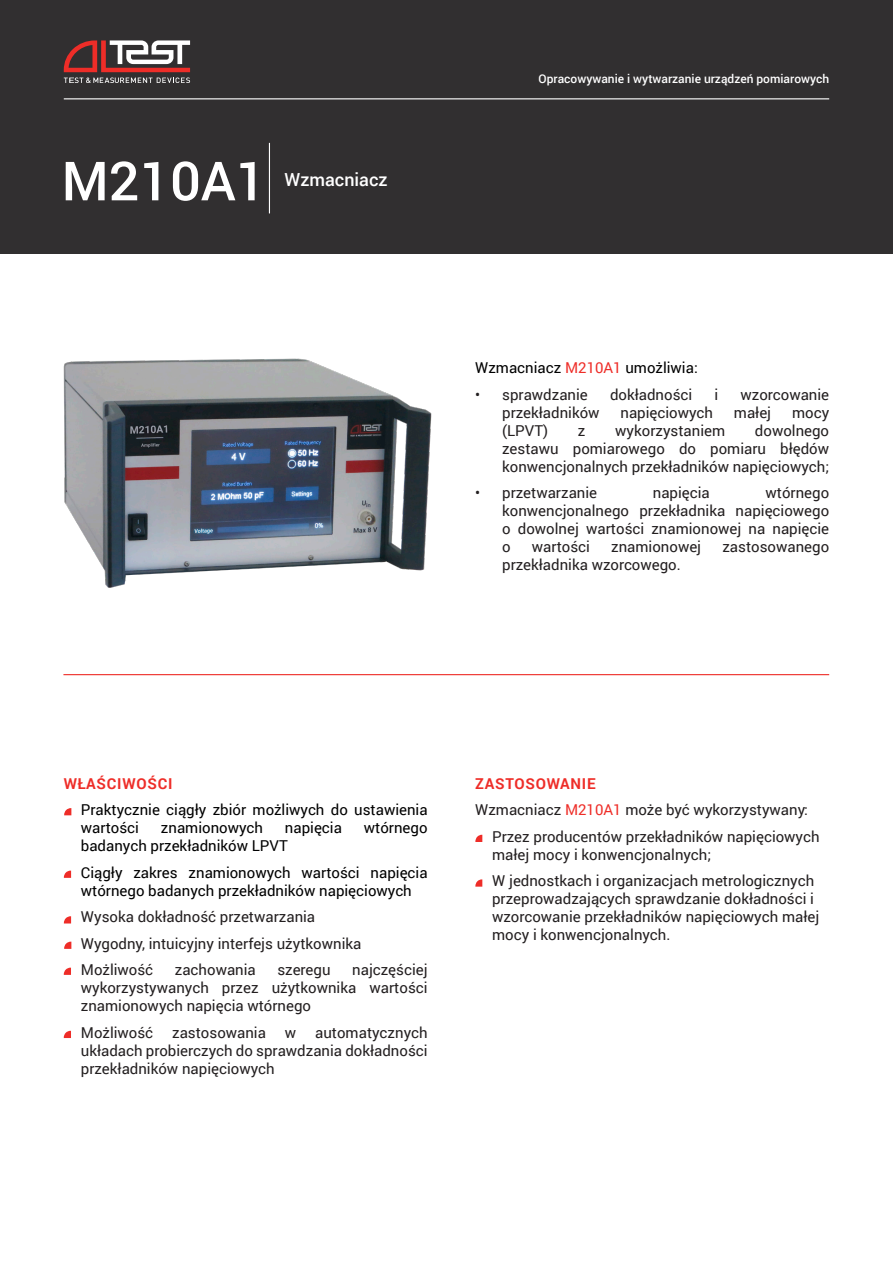
<style>
.page{position:relative;width:893px;height:1263px;background:#fff}
.page>*{position:absolute;margin:0;border:0;box-sizing:border-box;transform-origin:0 0}
.t1{font:500 54px "Roboto";color:#fff}
.t2{font:500 18px "Roboto";color:#fff}
.t3{font:15px/18px "Roboto";color:#231f20;text-align:justify}
.t4{font:15px/18px "Roboto";color:#000001}
.t5{font:700 15px "Roboto";letter-spacing:.05em;color:#ee2d28}
.t6{font:500 12px "Roboto";color:#fff}
.s1{color:#ee2d28}
</style>
<div class="page">
<div style="left:0;top:0;width:893px;height:254px;background:#312f30"></div>
<hr style="left:64px;top:98px;width:765px;height:1px;background:#fff">
<hr style="left:63px;top:674px;width:766px;height:1px;background:#ee2d28">
<hr style="left:269px;top:143px;width:1px;height:70px;background:#fff">
<svg style="left:64px;top:942px;width:7px;height:7px"></svg>
<svg style="left:64px;top:968px;width:7px;height:7px"></svg>
<svg style="left:64px;top:916px;width:7px;height:7px"></svg>
<svg style="left:64px;top:871px;width:7px;height:7px"></svg>
<svg style="left:64px;top:808px;width:7px;height:7px"></svg>
<svg style="left:475px;top:835px;width:7px;height:7px"></svg>
<svg style="left:475px;top:879px;width:7px;height:8px"></svg>
<svg style="left:64px;top:40px;width:126px;height:32px"></svg>
<svg style="left:64px;top:78px;width:126px;height:5px"></svg>
<img style="left:63px;top:358px;width:369px;height:230px">
<svg style="left:64px;top:1031px;width:7px;height:7px"></svg>
<p class="t1" style="left:62px;top:143px;width:206px">M210A1</p>
<p class="t2" style="left:284px;top:167px;width:105px">Wzmacniacz</p>
<p class="t6" style="left:539px;top:70px;width:292px">Opracowywanie i wytwarzanie urządzeń pomiarowych</p>
<p class="t4" style="left:475px;top:358px;width:224px">Wzmacniacz <span class="s1">M210А1</span> umożliwia:</p>
<p class="t3" style="left:475px;top:385px;width:114px">• sprawdzanie</p>
<p class="t3" style="left:610px;top:385px;width:84px">dokładności</p>
<p class="t3" style="left:714px;top:385px;width:5px">i</p>
<p class="t3" style="left:741px;top:385px;width:90px">wzorcowanie</p>
<p class="t3" style="left:502px;top:403px;width:99px">przekładników</p>
<p class="t3" style="left:620px;top:403px;width:94px">napięciowych</p>
<p class="t3" style="left:734px;top:403px;width:39px">małej</p>
<p class="t3" style="left:792px;top:403px;width:39px">mocy</p>
<p class="t3" style="left:502px;top:421px;width:47px">(LPVT)</p>
<p class="t3" style="left:578px;top:421px;width:9px">z</p>
<p class="t3" style="left:615px;top:421px;width:111px">wykorzystaniem</p>
<p class="t3" style="left:502px;top:421px;width:329px;text-indent:253px">dowolnego zestawu pomiarowego do pomiaru błędów konwencjonalnych przekładników napięciowych;</p>
<p class="t3" style="left:475px;top:483px;width:123px">• przetwarzanie</p>
<p class="t3" style="left:653px;top:483px;width:58px">napięcia</p>
<p class="t3" style="left:502px;top:483px;width:329px;text-indent:263px">wtórnego konwencjonalnego przekładnika napięciowego o dowolnej wartości znamionowej na napięcie o</p>
<p class="t3" style="left:532px;top:537px;width:60px">wartości</p>
<p class="t3" style="left:611px;top:537px;width:91px">znamionowej</p>
<p class="t3" style="left:722px;top:537px;width:108px">zastosowanego</p>
<p class="t3" style="left:502px;top:555px;width:180px">przekładnika wzorcowego.</p>
<p class="t5" style="left:64px;top:773px;width:110px">WŁAŚCIWOŚCI</p>
<p class="t4" style="left:81px;top:800px;width:348px">Praktycznie ciągły zbiór możliwych do ustawienia wartości</p>
<p class="t4" style="left:161px;top:818px;width:104px">znamionowych</p>
<p class="t4" style="left:285px;top:818px;width:58px">napięcia</p>
<p class="t4" style="left:364px;top:818px;width:65px">wtórnego</p>
<p class="t4" style="left:81px;top:836px;width:208px">badanych przekładników LPVT</p>
<p class="t4" style="left:81px;top:863px;width:348px">Ciągły zakres znamionowych wartości napięcia wtórnego badanych przekładników napięciowych</p>
<p class="t3" style="left:81px;top:907px;width:236px">Wysoka dokładność przetwarzania</p>
<p class="t3" style="left:81px;top:934px;width:282px">Wygodny, intuicyjny interfejs użytkownika</p>
<p class="t3" style="left:81px;top:960px;width:74px">Możliwość</p>
<p class="t3" style="left:175px;top:960px;width:82px">zachowania</p>
<p class="t3" style="left:277px;top:960px;width:55px">szeregu</p>
<p class="t3" style="left:81px;top:960px;width:348px;text-indent:271px">najczęściej wykorzystywanych przez użytkownika wartości znamionowych napięcia wtórnego</p>
<p class="t3" style="left:81px;top:1023px;width:74px">Możliwość</p>
<p class="t3" style="left:172px;top:1023px;width:95px">zastosowania</p>
<p class="t3" style="left:285px;top:1023px;width:13px">w</p>
<p class="t3" style="left:81px;top:1023px;width:348px;text-indent:234px">automatycznych układach probierczych do sprawdzania dokładności przekładników napięciowych</p>
<p class="t5" style="left:475px;top:773px;width:122px">ZASTOSOWANIE</p>
<p class="t3" style="left:475px;top:800px;width:334px">Wzmacniacz <span class="s1">M210А1</span> może być wykorzystywany:</p>
<p class="t3" style="left:492px;top:827px;width:329px">Przez producentów przekładników napięciowych małej mocy i konwencjonalnych;</p>
<p class="t3" style="left:492px;top:871px;width:329px;text-align:left">W jednostkach i organizacjach metrologicznych przeprowadzających sprawdzanie dokładności i wzorcowanie przekładników napięciowych małej mocy i konwencjonalnych.</p>
</div>
